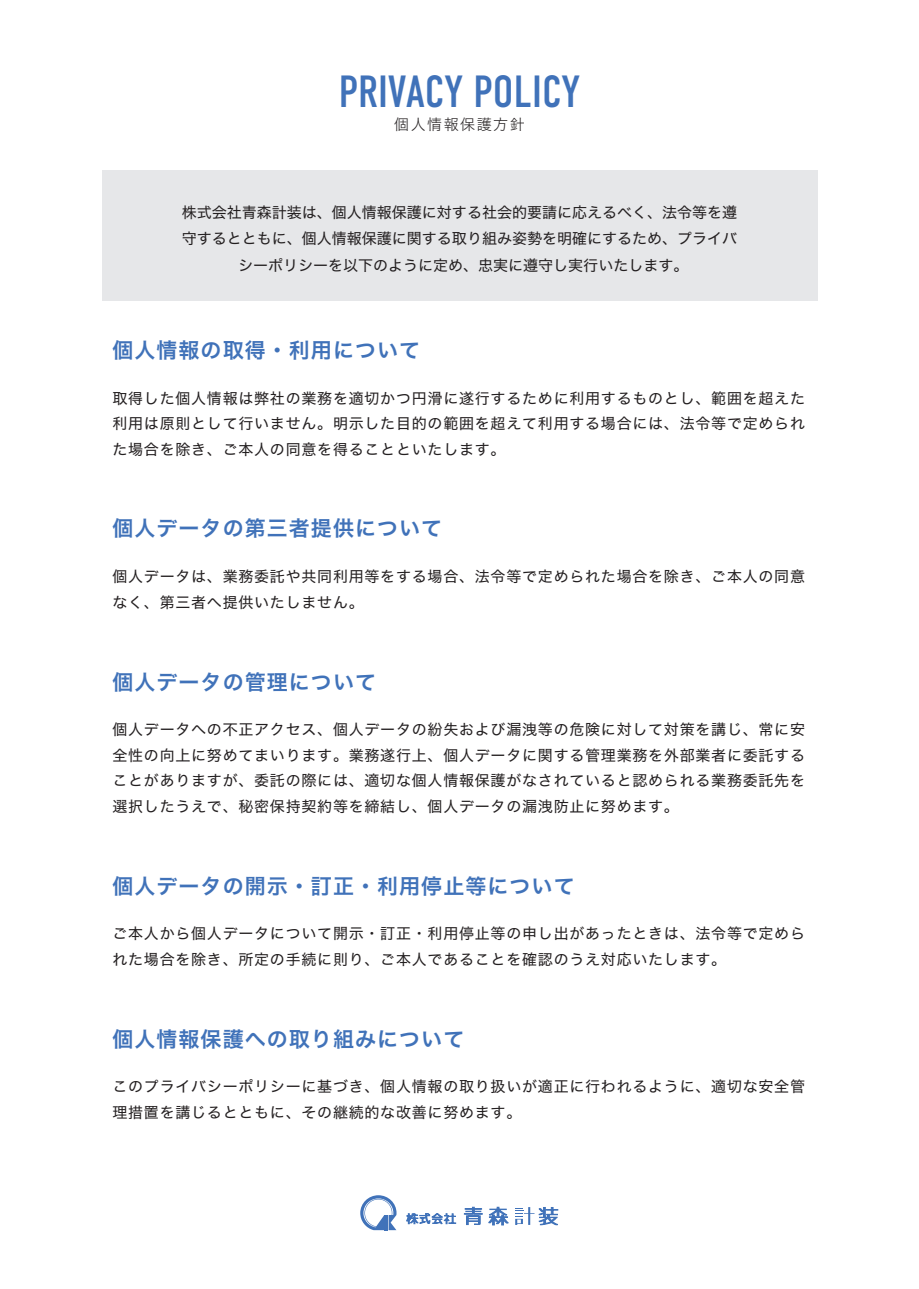
<style>
.page{position:relative;width:919px;height:1289px;background:#fff}
.page>*{position:absolute;margin:0;border:0;box-sizing:border-box;transform-origin:0 0}
.t1{font:45px "DIN Condensed";color:#4072b9}
.t2{font:21px "Hira Kaku Std W6";letter-spacing:.05em;color:#4072b9}
.t3{font:15px/25.5px "Hira Kaku Std W4";letter-spacing:.05em;color:#231f20}
.t4{font:15px/26.2px "Hira Kaku Std W4";color:#231f20;text-align:center}
.t5{font:15px "Hira Kaku Std W2";letter-spacing:.1em;color:#231f20}
</style>
<div class="page">
<div style="left:102px;top:170px;width:715px;height:131px;background:#e6e7e9"></div>
<svg style="left:406px;top:1213px;width:50px;height:11px"></svg>
<svg style="left:464px;top:1206px;width:18px;height:18px"></svg>
<svg style="left:488px;top:1206px;width:20px;height:19px"></svg>
<svg style="left:360px;top:1195px;width:36px;height:35px"></svg>
<svg style="left:515px;top:1207px;width:43px;height:17px"></svg>
<h1 class="t1" style="left:339px;top:66px;width:243px">PRIVACY POLICY</h1>
<p class="t5" style="left:394px;top:113px;width:132px">個人情報保護方針</p>
<p class="t4" style="left:182px;top:199px;width:556px">株式会社青森計装は、個人情報保護に対する社会的要請に応えるべく、法令等を遵守するとともに、個人情報保護に関する取り組み姿勢を明確にするため、プライバシーポリシーを以下のように定め、忠実に遵守し実行いたします。</p>
<h2 class="t2" style="left:112px;top:334px;width:309px">個人情報の取得・利用について</h2>
<p class="t3" style="left:112px;top:385px;width:694px;text-align:justify">取得した個人情報は弊社の業務を適切かつ円滑に遂行するために利用するものとし、範囲を超えた利用は原則として行いません。明示した目的の範囲を超えて利用する場合には、法令等で定められた場合を除き、ご本人の同意を得ることといたします。</p>
<h2 class="t2" style="left:112px;top:512px;width:331px">個人データの第三者提供について</h2>
<p class="t3" style="left:112px;top:563px;width:694px">個人データは、業務委託や共同利用等をする場合、法令等で定められた場合を除き、ご本人の同意なく、第三者へ提供いたしません。</p>
<h2 class="t2" style="left:112px;top:665px;width:265px">個人データの管理について</h2>
<p class="t3" style="left:112px;top:716px;width:694px;text-align:justify">個人データへの不正アクセス、個人データの紛失および漏洩等の危険に対して対策を講じ、常に安全性の向上に努めてまいります。業務遂行上、個人データに関する管理業務を外部業者に委託することがありますが、委託の際には、適切な個人情報保護がなされていると認められる業務委託先を選択したうえで、秘密保持契約等を締結し、個人データの漏洩防止に努めます。</p>
<h2 class="t2" style="left:112px;top:869px;width:463px">個人データの開示・訂正・利用停止等について</h2>
<p class="t3" style="left:112px;top:920px;width:694px">ご本人から個人データについて開示・訂正・利用停止等の申し出があったときは、法令等で定められた場合を除き、所定の手続に則り、ご本人であることを確認のうえ対応いたします。</p>
<h2 class="t2" style="left:112px;top:1022px;width:353px">個人情報保護への取り組みについて</h2>
<p class="t3" style="left:112px;top:1073px;width:694px">このプライバシーポリシーに基づき、個人情報の取り扱いが適正に行われるように、適切な安全管理措置を講じるとともに、その継続的な改善に努めます。</p>
</div>
